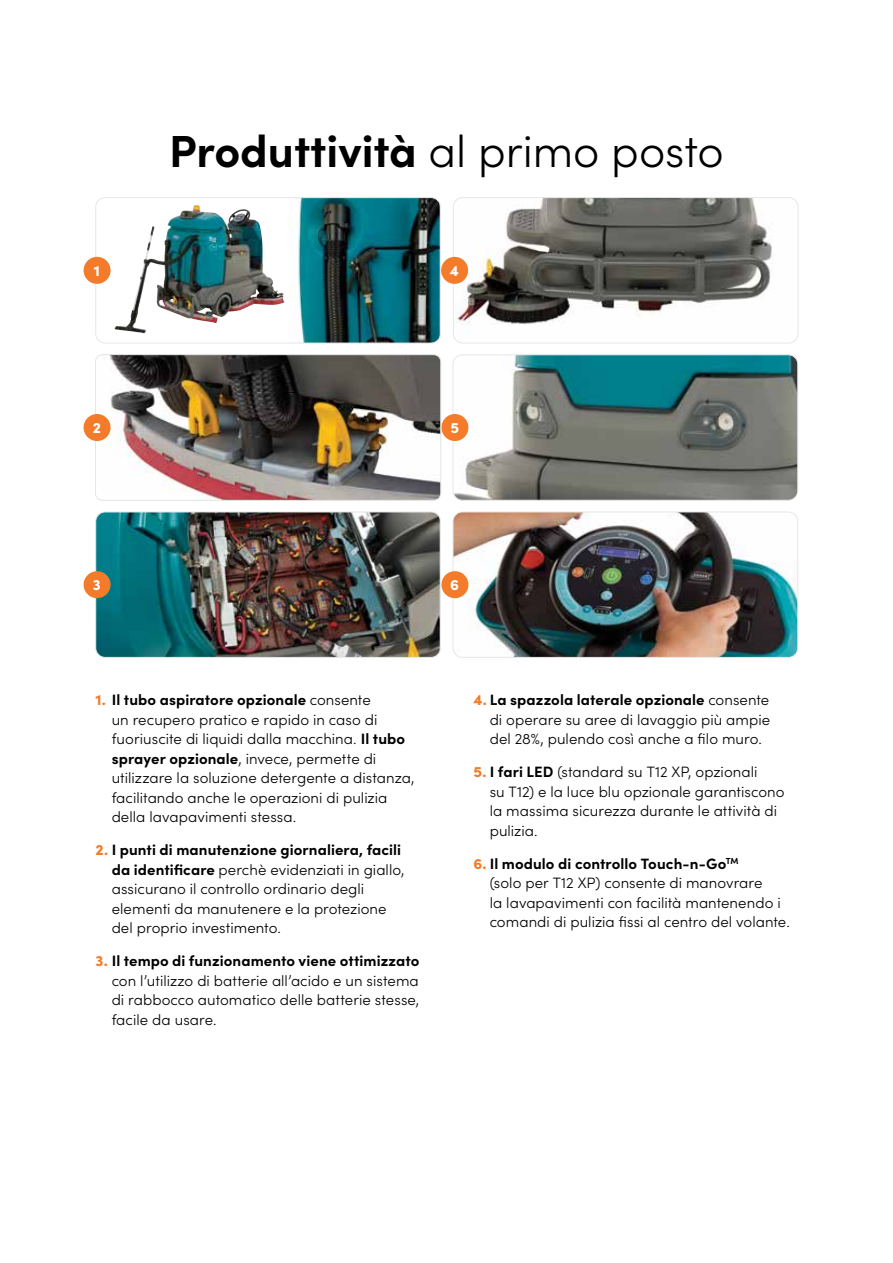
<style>
.page{position:relative;width:893px;height:1263px;background:#fff}
.page>*{position:absolute;margin:0;border:0;box-sizing:border-box;transform-origin:0 0}
.t1{font:700 45px "Sofia Pro";color:#000}
.t2{font:300 15px/19.5px "Sofia Pro";letter-spacing:.005em;color:#000}
.t3{font:900 15px "Sofia Pro";color:#fff}
.s1{font-weight:300}
.s2{font-weight:900;color:#f47b29}
.s3{font-weight:700}
</style>
<div class="page">
<img style="left:453px;top:355px;width:345px;height:145px">
<div style="left:453px;top:355px;width:345px;height:145px;border:1px solid #e6e7e8;border-radius:9px"></div>
<img style="left:453px;top:512px;width:345px;height:144px">
<div style="left:453px;top:512px;width:345px;height:146px;border:1px solid #e6e7e8;border-radius:9px"></div>
<img style="left:455px;top:199px;width:343px;height:144px">
<div style="left:453px;top:197px;width:345px;height:146px;border:1px solid #e6e7e8;border-radius:9px"></div>
<img style="left:97px;top:512px;width:342px;height:144px">
<div style="left:95px;top:512px;width:346px;height:146px;border:1px solid #e6e7e8;border-radius:9px"></div>
<img style="left:297px;top:199px;width:142px;height:144px">
<div style="left:95px;top:197px;width:346px;height:146px;border:1px solid #e6e7e8;border-radius:9px"></div>
<div style="left:84px;top:257px;width:27px;height:27px;background:#f47b29;border-radius:50%"></div>
<div style="left:84px;top:571px;width:27px;height:27px;background:#f47b29;border-radius:50%"></div>
<div style="left:441px;top:257px;width:27px;height:27px;background:#f47b29;border-radius:50%"></div>
<div style="left:441px;top:414px;width:27px;height:27px;background:#f47b29;border-radius:50%"></div>
<div style="left:441px;top:571px;width:27px;height:27px;background:#f47b29;border-radius:50%"></div>
<img style="left:96px;top:356px;width:345px;height:144px">
<div style="left:95px;top:354px;width:346px;height:146px;border:1px solid #e6e7e8;border-radius:7px"></div>
<div style="left:84px;top:414px;width:27px;height:27px;background:#f47b29;border-radius:50%"></div>
<img style="left:115px;top:205px;width:79px;height:128px">
<h1 class="t1" style="left:169px;top:117px;width:556px">Produttività <span class="s1">al primo posto</span></h1>
<p class="t3" style="left:94px;top:259px;width:8px">1</p>
<p class="t3" style="left:450px;top:259px;width:11px">4</p>
<p class="t3" style="left:93px;top:416px;width:10px">2</p>
<p class="t3" style="left:450px;top:416px;width:10px">5</p>
<p class="t3" style="left:93px;top:573px;width:9px">3</p>
<p class="t3" style="left:450px;top:573px;width:10px">6</p>
<p class="t2" style="left:112px;top:689px;width:304px;text-indent:-16px"><span class="s2">1.</span> <span class="s3">Il tubo aspiratore opzionale</span> consente<br>un recupero pratico e rapido in caso di fuoriuscite di liquidi dalla macchina. <span class="s3">Il tubo sprayer opzionale</span>, invece, permette di utilizzare la soluzione detergente a distanza, facilitando anche le operazioni di pulizia della lavapavimenti stessa.</p>
<p class="t2" style="left:112px;top:839px;width:294px;text-indent:-16px"><span class="s2">2.</span> <span class="s3">I punti di manutenzione giornaliera, facili da identificare</span> perchè evidenziati in giallo, assicurano il controllo ordinario degli elementi da manutenere e la protezione del proprio investimento.</p>
<p class="t2" style="left:112px;top:950px;width:309px;text-align:justify;text-indent:-16px"><span class="s2">3.</span> <span class="s3">Il tempo di funzionamento viene ottimizzato </span>con l’utilizzo di batterie all’acido e un sistema di rabbocco automatico delle batterie stesse, facile da usare.</p>
<p class="t2" style="left:490px;top:689px;width:282px;text-align:justify;text-indent:-16px"><span class="s2">4.</span> <span class="s3">La spazzola laterale opzionale</span> consente di operare su aree di lavaggio più ampie del 28%, pulendo così anche a filo muro.</p>
<p class="t2" style="left:490px;top:761px;width:296px;text-indent:-16px"><span class="s2">5.</span> <span class="s3">I fari LED</span> (standard su T12 XP, opzionali<br>su T12) e la luce blu opzionale garantiscono la massima sicurezza durante le attività di pulizia.</p>
<p class="t2" style="left:490px;top:853px;width:302px;text-indent:-16px"><span class="s2">6.</span> <span class="s3">Il modulo di controllo Touch-n-Go</span><sup>TM<br></sup>(solo per T12 XP) consente di manovrare<br>la lavapavimenti con facilità mantenendo i comandi di pulizia fissi al centro del volante.</p>
</div>
